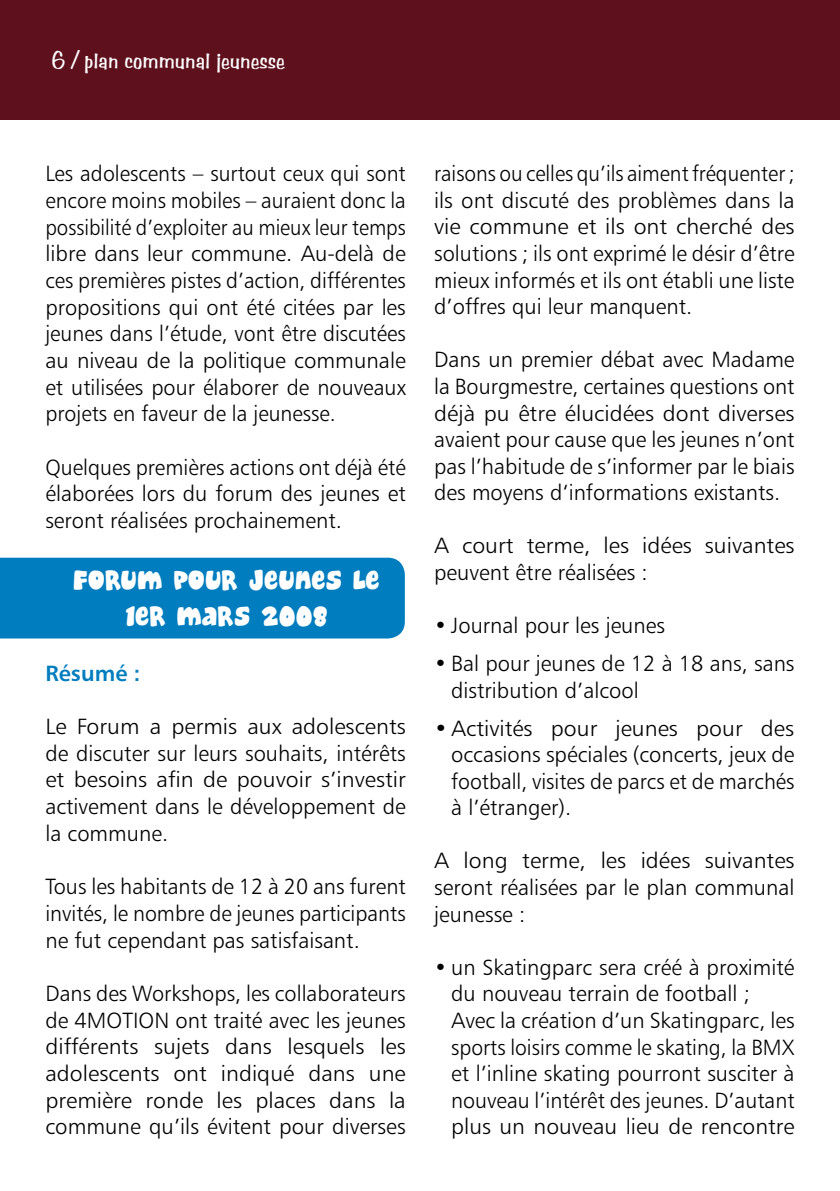
<style>
.page{position:relative;width:840px;height:1191px;background:#fff}
.page>*{position:absolute;margin:0;border:0;box-sizing:border-box;transform-origin:0 0}
.t1{font:36px/36.2px "Cheeseburger";color:#fff;text-align:center}
.t2{font:24px "Benguiat Frisky";color:#fff}
.t3{font:22px/26.6px "Humanist 777 BT Light B";color:#000;text-align:justify}
.t4{font:22px/26.6px "Humanist 777 BT Light B";color:#000;text-align:justify;scale:1.05 1}
.t5{font:22px/26.6px "Humanist 777 BT Light B";color:#000;text-align:justify;scale:.95 1}
.t6{font:22px "Humanist 777 BT Bold B";color:#007dbf}
</style>
<div class="page">
<div style="left:0;top:0;width:839px;height:119px;background:#5e101d"></div>
<div style="left:0;top:557px;width:404px;height:81px;background:#007dbf"></div>
<p class="t2" style="left:51px;top:46px;width:235px">6 / plan communal jeunesse</p>
<p class="t3" style="left:45px;top:160px;width:362px">Les adolescents – surtout ceux qui sont encore moins mobiles – auraient donc la possibilité d’exploiter au mieux leur temps libre dans leur commune. Au-delà de ces premières pistes d’action, différentes propositions qui ont été citées par les jeunes dans l’étude, vont être discutées au niveau de la politique communale et utilisées pour élaborer de nouveaux projets en faveur de la jeunesse.</p>
<p class="t3" style="left:45px;top:453px;width:361px">Quelques premières actions ont déjà été élaborées lors du forum des jeunes et seront réalisées prochainement.</p>
<h1 class="t1" style="left:72px;top:561px;width:308px">Forum pour jeunes le<br>1er mars 2008</h1>
<p class="t6" style="left:45px;top:659px;width:97px">Résumé :</p>
<p class="t4" style="left:45px;top:713px;width:344px">Le Forum a permis aux adolescents de discuter sur leurs souhaits, intérêts et besoins afin de pouvoir s’investir activement dans le développement de la commune.</p>
<p class="t3" style="left:45px;top:873px;width:361px">Tous les habitants de 12 à 20 ans furent invités, le nombre de jeunes participants ne fut cependant pas satisfaisant.</p>
<p class="t3" style="left:45px;top:979px;width:362px">Dans des Workshops, les collaborateurs de 4MOTION ont traité avec les jeunes différents sujets dans lesquels les adolescents ont indiqué dans une première ronde les places dans la commune qu’ils évitent pour diverses</p>
<p class="t5" style="left:434px;top:160px;width:380px">raisons ou celles qu’ils aiment fréquenter ; ils ont discuté des problèmes dans la vie commune et ils ont cherché des solutions ; ils ont exprimé le désir d’être mieux informés et ils ont établi une liste d’offres qui leur manquent.</p>
<p class="t3" style="left:434px;top:346px;width:362px">Dans un premier débat avec Madame la Bourgmestre, certaines questions ont déjà pu être élucidées dont diverses avaient pour cause que les jeunes n’ont pas l’habitude de s’informer par le biais des moyens d‘informations existants.</p>
<p class="t4" style="left:434px;top:532px;width:344px">A court terme, les idées suivantes peuvent être réalisées :</p>
<p class="t3" style="left:434px;top:612px;width:232px">• Journal pour les jeunes</p>
<p class="t3" style="left:451px;top:650px;width:345px;text-indent:-17px">• Bal pour jeunes de 12 à 18 ans, sans distribution d’alcool</p>
<p class="t4" style="left:451px;top:714px;width:328px;text-indent:-17px">• Activités pour jeunes pour des occasions spéciales (concerts, jeux de football, visites de parcs et de marchés à l’étranger).</p>
<p class="t4" style="left:434px;top:847px;width:344px">A long terme, les idées suivantes seront réalisées par le plan communal jeunesse :</p>
<p class="t3" style="left:451px;top:953px;width:345px;text-align:left;text-indent:-17px">• un Skatingparc sera créé à proximité du nouveau terrain de football ; Avec la création d’un Skatingparc, les sports loisirs comme le skating, la BMX et l’inline skating pourront susciter à nouveau l’intérêt des jeunes. D’autant plus un nouveau lieu de rencontre</p>
</div>
